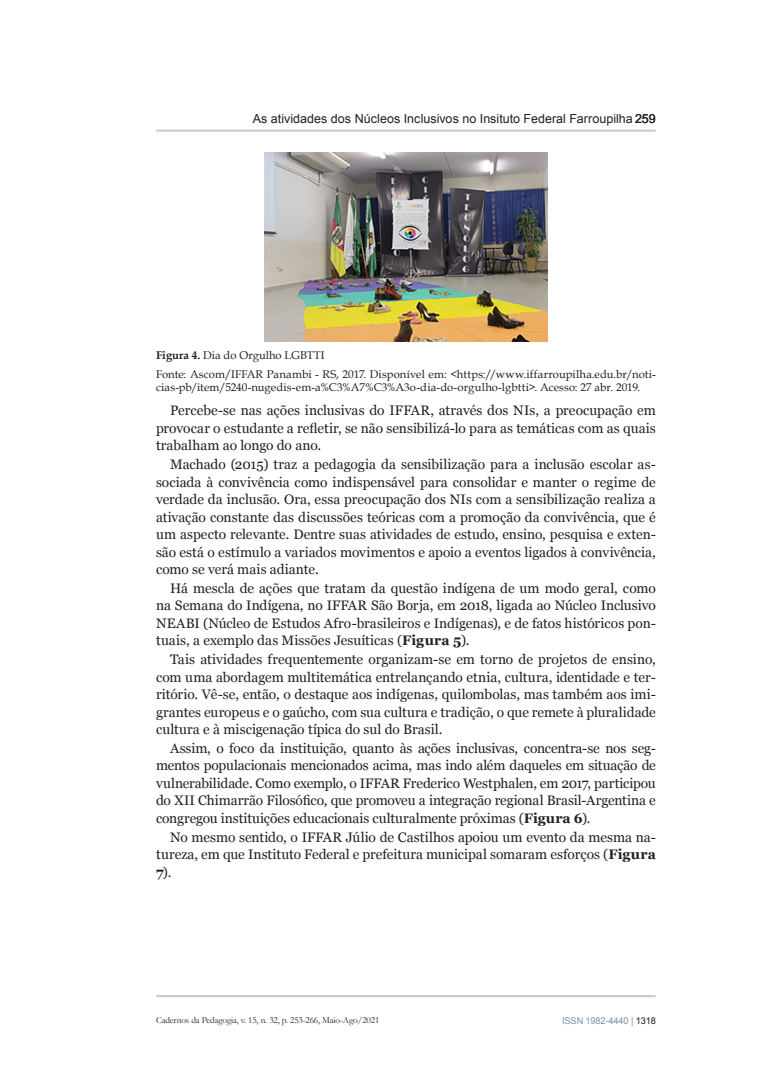
<style>
.page{position:relative;width:780px;height:1088px;background:#fff}
.page>*{position:absolute;margin:0;border:0;box-sizing:border-box;transform-origin:0 0}
.paragrafo{font:13.75px/17.5px "Georgia";color:#231f20;text-align:justify}
.t1{font:12.5px "Arial";color:#231f20}
.figura_fonte{font:11.25px/12.5px "Book Antiqua";letter-spacing:.01em;color:#231f20}
.figura_legenda{font:11.25px "Book Antiqua";color:#231f20}
.t2{font:9.38px "Garamond";letter-spacing:-.015em;color:#231f20}
.t3{font:9.38px "Arial";letter-spacing:-.01em;color:#7a92ab}
.s1{font-weight:700}
.s2{color:#201d1e}
</style>
<div class="page">
<div style="left:155px;top:129px;width:501px;height:5px;background:#fff;opacity:.75"></div>
<div style="left:155px;top:995px;width:501px;height:5px;background:#fff;opacity:.75"></div>
<img style="left:264px;top:152px;width:283px;height:189px">
<p class="t1" style="left:253px;top:110px;width:404px">As atividades dos Núcleos Inclusivos no Insituto Federal Farroupilha 259</p>
<p class="figura_legenda" style="left:156px;top:347px;width:170px"><span class="s1">Figura 4.</span> Dia do Orgulho LGBTTI</p>
<p class="figura_fonte" style="left:156px;top:368px;width:501px">Fonte: Ascom/IFFAR Panambi - RS, 2017. Disponível em: &lt;https://www.iffarroupilha.edu.br/noti&shy;cias-pb/item/5240-nugedis-em-a%C3%A7%C3%A3o-dia-do-orgulho-lgbtti&gt;. Acesso: 27 abr. 2019.</p>
<p class="paragrafo" style="left:156px;top:402px;width:501px;text-indent:14px">Percebe-se nas ações inclusivas do IFFAR, através dos NIs, a preocupação em provocar o estudante a refletir, se não sensibilizá-lo para as temáticas com as quais trabalham ao longo do ano.</p>
<p class="paragrafo" style="left:156px;top:456px;width:501px;text-indent:14px">Machado (2015) traz a pedagogia da sensibilização para a inclusão escolar as&shy;sociada à convivência como indispensável para consolidar e manter o regime de verdade da inclusão. Ora, essa preocupação dos NIs com a sensibilização realiza a ativação constante das discussões teóricas com a promoção da convivência, que é um aspecto relevante. Dentre suas atividades de estudo, ensino, pesquisa e exten&shy;são está o estímulo a variados movimentos e apoio a eventos ligados à convivência, como se verá mais adiante.</p>
<p class="paragrafo" style="left:156px;top:580px;width:501px;text-indent:14px">Há mescla de ações que tratam da questão indígena de um modo geral, como na Semana do Indígena, no IFFAR São Borja, em 2018, ligada ao Núcleo Inclusivo NEABI (Núcleo de Estudos Afro-brasileiros e Indígenas), e de fatos históricos pon&shy;tuais, a exemplo das Missões Jesuíticas (<span class="s1">Figura 5</span>).</p>
<p class="paragrafo" style="left:156px;top:651px;width:501px;text-indent:14px">Tais atividades frequentemente organizam-se em torno de projetos de ensino, com uma abordagem multitemática entrelançando etnia, cultura, identidade e ter&shy;ritório. Vê-se, então, o destaque aos indígenas, quilombolas, mas também aos imi&shy;grantes europeus e o gaúcho, com sua cultura e tradição, o que remete à pluralidade cultura e à miscigenação típica do sul do Brasil.</p>
<p class="paragrafo" style="left:156px;top:740px;width:501px;text-indent:14px">Assim, o foco da instituição, quanto às ações inclusivas, concentra-se nos seg&shy;mentos populacionais mencionados acima, mas indo além daqueles em situação de vulnerabilidade. Como exemplo, o IFFAR Frederico Westphalen, em 2017, participou do XII Chimarrão Filosófico, que promoveu a integração regional Brasil-Argentina e congregou instituições educacionais culturalmente próximas (<span class="s1">Figura 6</span>).</p>
<p class="paragrafo" style="left:156px;top:828px;width:501px;text-indent:14px">No mesmo sentido, o IFFAR Júlio de Castilhos apoiou um evento da mesma na&shy;tureza, em que Instituto Federal e prefeitura municipal somaram esforços (<span class="s1">Figura 7</span>).</p>
<p class="t2" style="left:156px;top:1014px;width:225px">Cadernos da Pedagogia, v. 15, n. 32, p. 253-266, Maio-Ago/2021</p>
<p class="t3" style="left:562px;top:1014px;width:95px">ISSN 1982-4440 | <span class="s2">1318</span></p>
</div>
